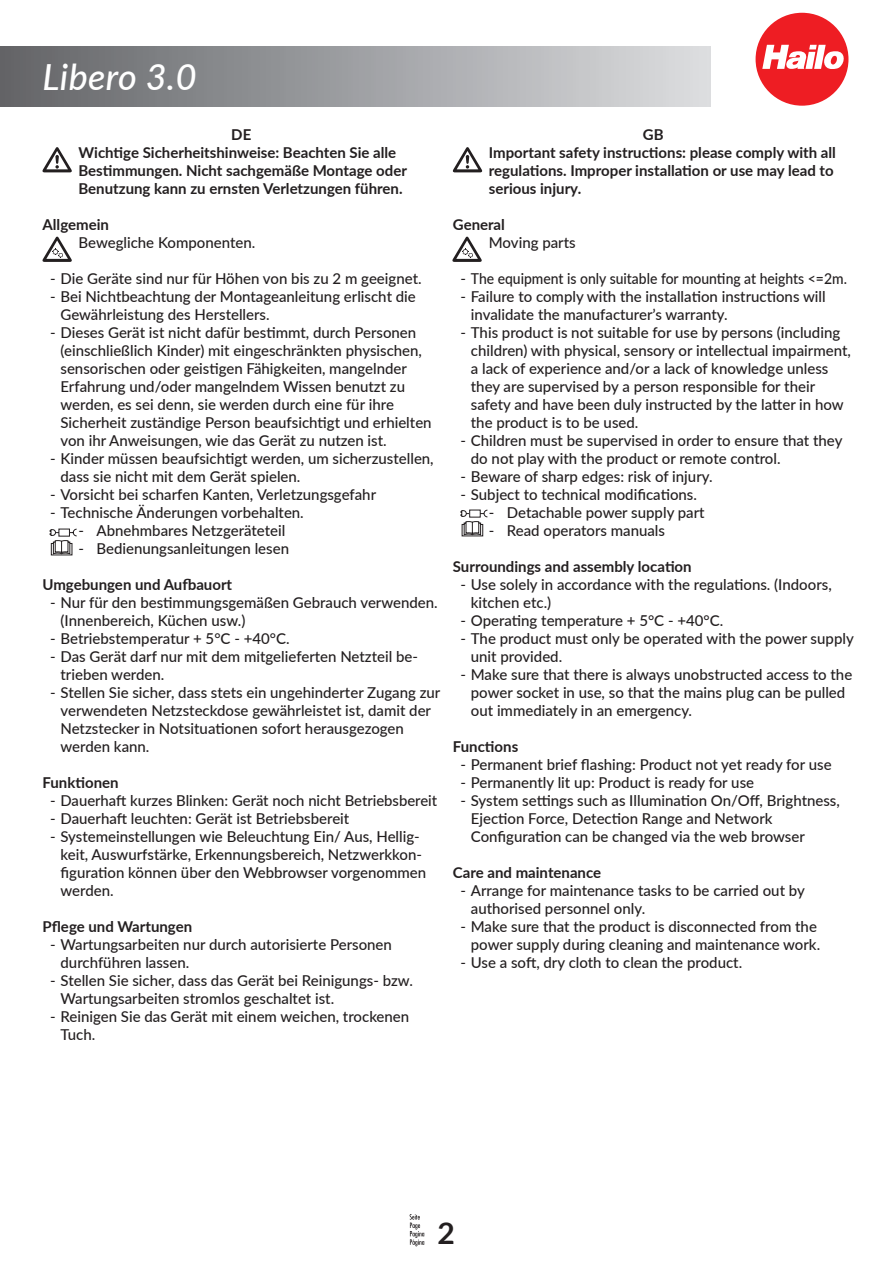
<style>
.page{position:relative;width:893px;height:1263px;background:#fff}
.page>*{position:absolute;margin:0;border:0;box-sizing:border-box;transform-origin:0 0}
.t1{font:italic 500 36px "Lato";letter-spacing:.01em;color:#fff}
.t2{font:700 30px "Lato";color:#231f20}
.t3{font:500 15px "Lato";color:#231f20}
.t4{font:700 15px "Lato";color:#231f20}
</style>
<div class="page">
<img style="left:0;top:47px;width:711px;height:60px">
<div style="left:756px;top:13px;width:92px;height:93px;background:#ee1d23;border-radius:50%"></div>
<svg style="left:762px;top:45px;width:82px;height:24px"></svg>
<svg style="left:410px;top:1214px;width:14px;height:32px"></svg>
<svg style="left:43px;top:147px;width:29px;height:25px"></svg>
<svg style="left:453px;top:147px;width:29px;height:25px"></svg>
<svg style="left:43px;top:237px;width:29px;height:25px"></svg>
<svg style="left:452px;top:237px;width:30px;height:25px"></svg>
<svg style="left:49px;top:528px;width:28px;height:28px"></svg>
<div style="left:59px;top:529px;width:10px;height:7px;background:#fff"></div>
<svg style="left:460px;top:509px;width:28px;height:28px"></svg>
<div style="left:470px;top:510px;width:10px;height:7px;background:#fff"></div>
<div style="left:469px;top:510px;width:12px;height:7px;border:1px solid #231f20"></div>
<h1 class="t1" style="left:43px;top:51px;width:156px">Libero 3.0</h1>
<p class="t4" style="left:231px;top:123px;width:22px">DE</p>
<p class="t4" style="left:79px;top:141px;width:319px">Wichtige Sicherheitshinweise: Beachten Sie alle</p>
<p class="t4" style="left:79px;top:159px;width:330px">Bestimmungen. Nicht sachgemäße Montage oder</p>
<p class="t4" style="left:79px;top:177px;width:326px">Benutzung kann zu ernsten Verletzungen führen.</p>
<p class="t4" style="left:43px;top:213px;width:68px">Allgemein</p>
<p class="t3" style="left:79px;top:231px;width:178px">Bewegliche Komponenten.</p>
<p class="t3" style="left:50px;top:267px;width:373px">- Die Geräte sind nur für Höhen von bis zu 2 m geeignet.</p>
<p class="t3" style="left:50px;top:285px;width:367px">- Bei Nichtbeachtung der Montageanleitung erlischt die</p>
<p class="t3" style="left:61px;top:303px;width:211px">Gewährleistung des Herstellers.</p>
<p class="t3" style="left:50px;top:321px;width:368px">- Dieses Gerät ist nicht dafür bestimmt, durch Personen</p>
<p class="t3" style="left:61px;top:339px;width:363px">(einschließlich Kinder) mit eingeschränkten physischen,</p>
<p class="t3" style="left:61px;top:357px;width:348px">sensorischen oder geistigen Fähigkeiten, mangelnder</p>
<p class="t3" style="left:61px;top:375px;width:346px">Erfahrung und/oder mangelndem Wissen benutzt zu</p>
<p class="t3" style="left:61px;top:393px;width:335px">werden, es sei denn, sie werden durch eine für ihre</p>
<p class="t3" style="left:61px;top:411px;width:373px">Sicherheit zuständige Person beaufsichtigt und erhielten</p>
<p class="t3" style="left:61px;top:429px;width:328px">von ihr Anweisungen, wie das Gerät zu nutzen ist.</p>
<p class="t3" style="left:50px;top:447px;width:385px">- Kinder müssen beaufsichtigt werden, um sicherzustellen,</p>
<p class="t3" style="left:61px;top:465px;width:241px">dass sie nicht mit dem Gerät spielen.</p>
<p class="t3" style="left:50px;top:483px;width:328px">- Vorsicht bei scharfen Kanten, Verletzungsgefahr</p>
<p class="t3" style="left:50px;top:501px;width:255px">- Technische Änderungen vorbehalten.</p>
<p class="t3" style="left:79px;top:519px;width:208px">- Abnehmbares Netzgeräteteil</p>
<p class="t3" style="left:79px;top:537px;width:212px">- Bedienungsanleitungen lesen</p>
<p class="t4" style="left:43px;top:573px;width:191px">Umgebungen und Aufbauort</p>
<p class="t3" style="left:50px;top:591px;width:389px">- Nur für den bestimmungsgemäßen Gebrauch verwenden.</p>
<p class="t3" style="left:61px;top:609px;width:186px">(Innenbereich, Küchen usw.)</p>
<p class="t3" style="left:50px;top:627px;width:241px">- Betriebstemperatur + 5°C - +40°C.</p>
<p class="t3" style="left:50px;top:645px;width:369px">- Das Gerät darf nur mit dem mitgelieferten Netzteil be-</p>
<p class="t3" style="left:61px;top:663px;width:105px">trieben werden.</p>
<p class="t3" style="left:50px;top:681px;width:392px">- Stellen Sie sicher, dass stets ein ungehinderter Zugang zur</p>
<p class="t3" style="left:61px;top:699px;width:372px">verwendeten Netzsteckdose gewährleistet ist, damit der</p>
<p class="t3" style="left:61px;top:717px;width:345px">Netzstecker in Notsituationen sofort herausgezogen</p>
<p class="t3" style="left:61px;top:735px;width:90px">werden kann.</p>
<p class="t4" style="left:43px;top:771px;width:78px">Funktionen</p>
<p class="t3" style="left:50px;top:789px;width:389px">- Dauerhaft kurzes Blinken: Gerät noch nicht Betriebsbereit</p>
<p class="t3" style="left:50px;top:807px;width:301px">- Dauerhaft leuchten: Gerät ist Betriebsbereit</p>
<p class="t3" style="left:50px;top:825px;width:371px">- Systemeinstellungen wie Beleuchtung Ein/ Aus, Hellig-</p>
<p class="t3" style="left:61px;top:843px;width:363px">keit, Auswurfstärke, Erkennungsbereich, Netzwerkkon-</p>
<p class="t3" style="left:61px;top:861px;width:367px">figuration können über den Webbrowser vorgenommen</p>
<p class="t3" style="left:61px;top:879px;width:55px">werden.</p>
<p class="t4" style="left:43px;top:915px;width:151px">Pflege und Wartungen</p>
<p class="t3" style="left:50px;top:933px;width:343px">- Wartungsarbeiten nur durch autorisierte Personen</p>
<p class="t3" style="left:61px;top:951px;width:130px">durchführen lassen.</p>
<p class="t3" style="left:50px;top:969px;width:364px">- Stellen Sie sicher, dass das Gerät bei Reinigungs- bzw.</p>
<p class="t3" style="left:61px;top:987px;width:275px">Wartungsarbeiten stromlos geschaltet ist.</p>
<p class="t3" style="left:50px;top:1005px;width:361px">- Reinigen Sie das Gerät mit einem weichen, trockenen</p>
<p class="t3" style="left:61px;top:1023px;width:36px">Tuch.</p>
<p class="t4" style="left:643px;top:123px;width:22px">GB</p>
<p class="t4" style="left:489px;top:141px;width:348px">Important safety instructions: please comply with all</p>
<p class="t4" style="left:489px;top:159px;width:346px">regulations. Improper installation or use may lead to</p>
<p class="t4" style="left:489px;top:177px;width:94px">serious injury.</p>
<p class="t4" style="left:453px;top:213px;width:54px">General</p>
<p class="t3" style="left:489px;top:231px;width:88px">Moving parts</p>
<p class="t3" style="left:460px;top:267px;width:388px">- The equipment is only suitable for mounting at heights &lt;=2m.</p>
<p class="t3" style="left:460px;top:285px;width:367px">- Failure to comply with the installation instructions will</p>
<p class="t3" style="left:471px;top:303px;width:258px">invalidate the manufacturer’s warranty.</p>
<p class="t3" style="left:460px;top:321px;width:381px">- This product is not suitable for use by persons (including</p>
<p class="t3" style="left:471px;top:339px;width:382px">children) with physical, sensory or intellectual impairment,</p>
<p class="t3" style="left:471px;top:357px;width:359px">a lack of experience and/or a lack of knowledge unless</p>
<p class="t3" style="left:471px;top:375px;width:346px">they are supervised by a person responsible for their</p>
<p class="t3" style="left:471px;top:393px;width:374px">safety and have been duly instructed by the latter in how</p>
<p class="t3" style="left:471px;top:411px;width:169px">the product is to be used.</p>
<p class="t3" style="left:460px;top:429px;width:384px">- Children must be supervised in order to ensure that they</p>
<p class="t3" style="left:471px;top:447px;width:311px">do not play with the product or remote control.</p>
<p class="t3" style="left:460px;top:465px;width:254px">- Beware of sharp edges: risk of injury.</p>
<p class="t3" style="left:460px;top:483px;width:238px">- Subject to technical modifications.</p>
<p class="t3" style="left:489px;top:501px;width:217px">- Detachable power supply part</p>
<p class="t3" style="left:489px;top:519px;width:178px">- Read operators manuals</p>
<p class="t4" style="left:453px;top:555px;width:240px">Surroundings and assembly location</p>
<p class="t3" style="left:460px;top:573px;width:373px">- Use solely in accordance with the regulations. (Indoors,</p>
<p class="t3" style="left:471px;top:591px;width:82px">kitchen etc.)</p>
<p class="t3" style="left:460px;top:609px;width:264px">- Operating temperature + 5°C - +40°C.</p>
<p class="t3" style="left:460px;top:627px;width:395px">- The product must only be operated with the power supply</p>
<p class="t3" style="left:471px;top:645px;width:93px">unit provided.</p>
<p class="t3" style="left:460px;top:663px;width:393px">- Make sure that there is always unobstructed access to the</p>
<p class="t3" style="left:471px;top:681px;width:376px">power socket in use, so that the mains plug can be pulled</p>
<p class="t3" style="left:471px;top:699px;width:223px">out immediately in an emergency.</p>
<p class="t4" style="left:453px;top:735px;width:67px">Functions</p>
<p class="t3" style="left:460px;top:753px;width:373px">- Permanent brief flashing: Product not yet ready for use</p>
<p class="t3" style="left:460px;top:771px;width:295px">- Permanently lit up: Product is ready for use</p>
<p class="t3" style="left:460px;top:789px;width:381px">- System settings such as Illumination On/Off, Brightness,</p>
<p class="t3" style="left:471px;top:807px;width:303px">Ejection Force, Detection Range and Network</p>
<p class="t3" style="left:471px;top:825px;width:335px">Configuration can be changed via the web browser</p>
<p class="t4" style="left:453px;top:861px;width:150px">Care and maintenance</p>
<p class="t3" style="left:460px;top:879px;width:346px">- Arrange for maintenance tasks to be carried out by</p>
<p class="t3" style="left:471px;top:897px;width:176px">authorised personnel only.</p>
<p class="t3" style="left:460px;top:915px;width:358px">- Make sure that the product is disconnected from the</p>
<p class="t3" style="left:471px;top:933px;width:351px">power supply during cleaning and maintenance work.</p>
<p class="t3" style="left:460px;top:951px;width:283px">- Use a soft, dry cloth to clean the product.</p>
<h2 class="t2" style="left:437px;top:1211px;width:19px">2</h2>
</div>
